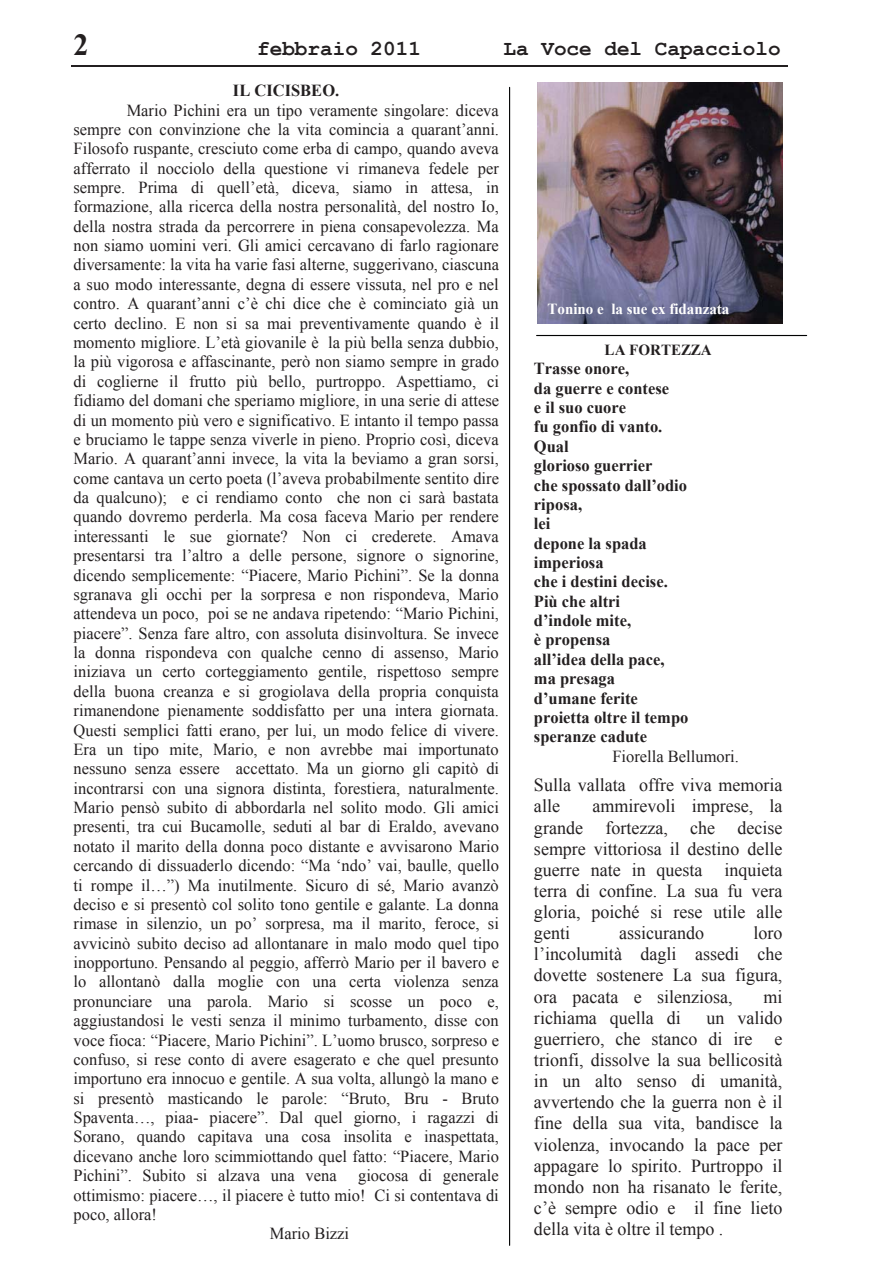
<style>
.page{position:relative;width:893px;height:1263px;background:#fff}
.page>*{position:absolute;margin:0;border:0;box-sizing:border-box;transform-origin:0 0}
.t1{font:700 30.6px "Times New Roman";color:#231f20}
.t2{font:700 21.45px "Courier New";color:#231f20}
.t3{font:18.45px/21.1px "Times New Roman";color:#231f20;text-align:justify}
.t4{font:16.8px/19.4px "Times New Roman";color:#231f20;text-align:justify}
.t5{font:700 16.8px/19.4px "Times New Roman";color:#231f20}
.t6{font:700 15.3px "Times New Roman";color:#fff}
.t7{font:700 15.3px "Times New Roman";color:#231f20}
</style>
<div class="page">
<hr style="left:71px;top:66px;width:717px;height:1px;background:#231f20">
<img style="left:538px;top:83px;width:244px;height:241px">
<hr style="left:509px;top:87px;width:1px;height:1158px;background:#010202">
<hr style="left:537px;top:335px;width:270px;height:1px;background:#010202">
<h1 class="t1" style="left:73px;top:27px;width:16px">2</h1>
<p class="t2" style="left:257px;top:37px;width:165px">febbraio 2011</p>
<p class="t2" style="left:504px;top:37px;width:279px">La Voce del Capacciolo</p>
<p class="t5" style="left:233px;top:81px;width:108px">IL CICISBEO.</p>
<p class="t4" style="left:74px;top:100px;width:427px;text-indent:53px">Mario Pichini era un tipo veramente singolare: diceva sempre con convinzione che la vita comincia a quarant’anni.<br>Filosofo ruspante, cresciuto come erba di campo, quando aveva afferrato il nocciolo della questione vi rimaneva fedele per sempre. Prima di quell’età, diceva, siamo in attesa, in formazione, alla ricerca della nostra personalità, del nostro Io, della nostra strada da percorrere in piena consapevolezza. Ma non siamo uomini veri. Gli amici cercavano di farlo ragionare diversamente: la vita ha varie fasi alterne, suggerivano, ciascuna a suo modo interessante, degna di essere vissuta, nel pro e nel contro. A quarant’anni c’è chi dice che è cominciato già un certo declino. E non si sa mai preventivamente quando è il momento migliore. L’età giovanile è la più bella senza dubbio, la più vigorosa e affascinante, però non siamo sempre in grado di coglierne il frutto più bello, purtroppo. Aspettiamo, ci fidiamo del domani che speriamo migliore, in una serie di attese di un momento più vero e significativo. E intanto il tempo passa e bruciamo le tappe senza viverle in pieno. Proprio così, diceva Mario. A quarant’anni invece, la vita la beviamo a gran sorsi, come cantava un certo poeta (l’aveva probabilmente sentito dire da qualcuno); e ci rendiamo conto che non ci sarà bastata quando dovremo perderla. Ma cosa faceva Mario per rendere interessanti le sue giornate? Non ci crederete. Amava presentarsi tra l’altro a delle persone, signore o signorine, dicendo semplicemente: “Piacere, Mario Pichini”. Se la donna sgranava gli occhi per la sorpresa e non rispondeva, Mario attendeva un poco, poi se ne andava ripetendo: “Mario Pichini, piacere”. Senza fare altro, con assoluta disinvoltura. Se invece la donna rispondeva con qualche cenno di assenso, Mario iniziava un certo corteggiamento gentile, rispettoso sempre della buona creanza e si grogiolava della propria conquista rimanendone pienamente soddisfatto per una intera giornata.<br>Questi semplici fatti erano, per lui, un modo felice di vivere.<br>Era un tipo mite, Mario, e non avrebbe mai importunato nessuno senza essere accettato. Ma un giorno gli capitò di incontrarsi con una signora distinta, forestiera, naturalmente.<br>Mario pensò subito di abbordarla nel solito modo. Gli amici presenti, tra cui Bucamolle, seduti al bar di Eraldo, avevano notato il marito della donna poco distante e avvisarono Mario cercando di dissuaderlo dicendo: “Ma ‘ndo’ vai, baulle, quello ti rompe il…”) Ma inutilmente. Sicuro di sé, Mario avanzò deciso e si presentò col solito tono gentile e galante. La donna rimase in silenzio, un po’ sorpresa, ma il marito, feroce, si avvicinò subito deciso ad allontanare in malo modo quel tipo inopportuno. Pensando al peggio, afferrò Mario per il bavero e lo allontanò dalla moglie con una certa violenza senza pronunciare una parola. Mario si scosse un poco e, aggiustandosi le vesti senza il minimo turbamento, disse con voce fioca: “Piacere, Mario Pichini”. L’uomo brusco, sorpreso e confuso, si rese conto di avere esagerato e che quel presunto importuno era innocuo e gentile. A sua volta, allungò la mano e si presentò masticando le parole: “Bruto, Bru - Bruto Spaventa…, piaa- piacere”. Dal quel giorno, i ragazzi di Sorano, quando capitava una cosa insolita e inaspettata, dicevano anche loro scimmiottando quel fatto: “Piacere, Mario Pichini”. Subito si alzava una vena</p>
<p class="t4" style="left:358px;top:1166px;width:142px">giocosa di generale</p>
<p class="t4" style="left:74px;top:1185px;width:427px">ottimismo: piacere…, il piacere è tutto mio! Ci si contentava di</p>
<p class="t4" style="left:74px;top:1205px;width:85px">poco, allora!</p>
<p class="t4" style="left:270px;top:1224px;width:81px">Mario Bizzi</p>
<p class="t6" style="left:547px;top:300px;width:183px">Tonino e la sue ex fidanzata</p>
<p class="t7" style="left:605px;top:342px;width:109px">LA FORTEZZA</p>
<p class="t5" style="left:534px;top:359px;width:156px">Trasse onore,<br>da guerre e contese<br>e il suo cuore<br>fu gonfio di vanto.<br>Qual<br>glorioso guerrier<br>che spossato dall’odio riposa,<br>lei<br>depone la spada imperiosa<br>che i destini decise.<br>Più che altri<br>d’indole mite,<br>è propensa<br>all’idea della pace, ma presaga<br>d’umane ferite proietta oltre il tempo speranze cadute</p>
<p class="t4" style="left:612px;top:746px;width:128px">Fiorella Bellumori.</p>
<p class="t3" style="left:534px;top:774px;width:250px">Sulla vallata offre viva memoria alle</p>
<p class="t3" style="left:534px;top:796px;width:250px;text-indent:58px">ammirevoli imprese, la grande fortezza, che decise sempre vittoriosa il destino delle guerre nate in questa inquieta terra di confine. La sua fu vera gloria, poiché si rese utile alle genti</p>
<p class="t3" style="left:534px;top:922px;width:250px;text-indent:219px">loro l’incolumità dagli assedi che dovette sostenere La sua figura, ora pacata e silenziosa,</p>
<p class="t3" style="left:619px;top:922px;width:87px">assicurando</p>
<p class="t3" style="left:763px;top:986px;width:20px">mi</p>
<p class="t3" style="left:534px;top:1007px;width:148px">richiama quella di</p>
<p class="t3" style="left:534px;top:1007px;width:250px;text-indent:173px">un valido guerriero, che stanco di ire e trionfi, dissolve la sua bellicosità in un alto senso di umanità, avvertendo che la guerra non è il fine della sua vita, bandisce la violenza, invocando la pace per appagare lo spirito. Purtroppo il mondo non ha risanato le ferite, c’è sempre odio e il fine lieto della vita è oltre il tempo .</p>
</div>
